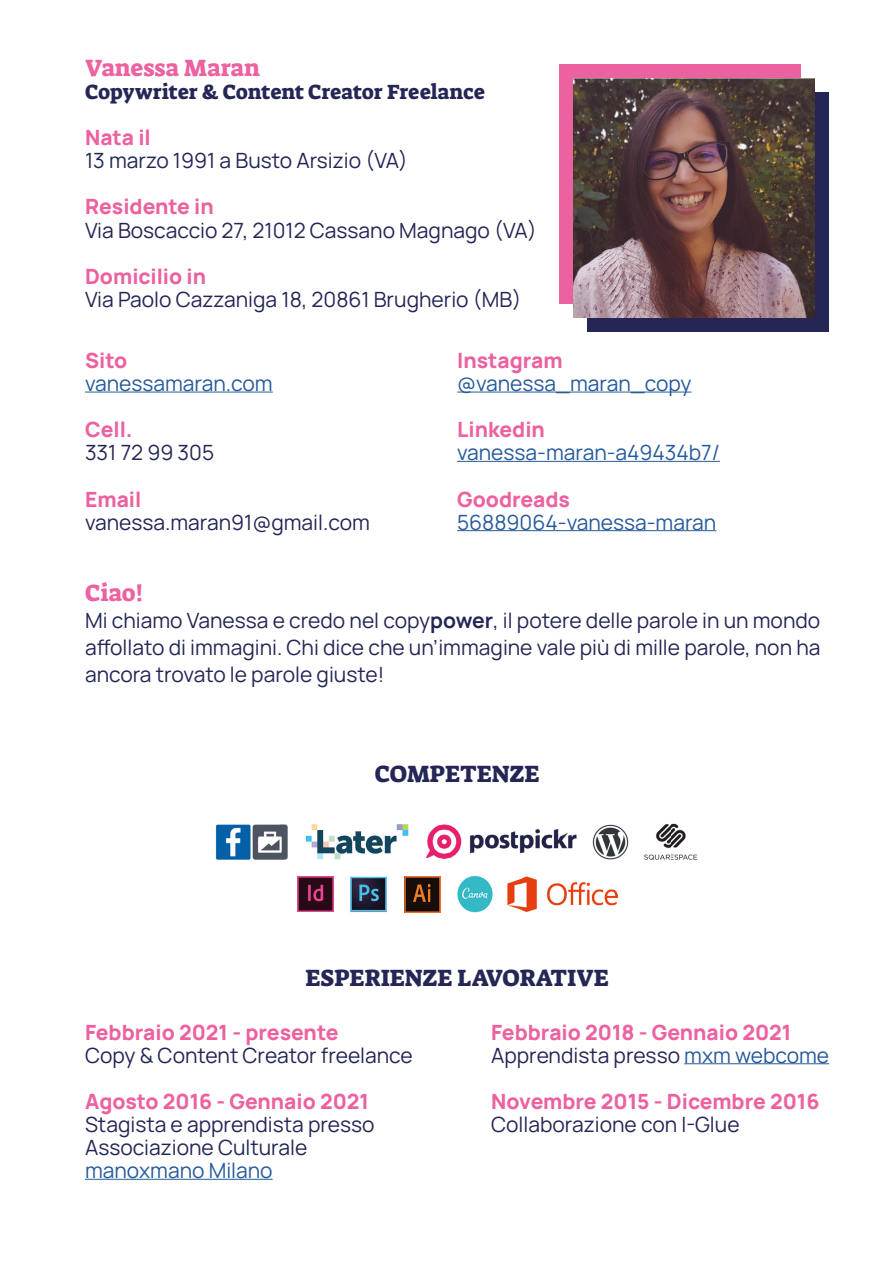
<style>
.page{position:relative;width:893px;height:1263px;background:#fff}
.page>*{position:absolute;margin:0;border:0;box-sizing:border-box;transform-origin:0 0}
.t1{font:24px "Suez One";color:#242756}
.t2{font:24px "Suez One";color:#ec619f}
.t3{font:21px/27px "Manrope";color:#242756}
.t4{font:800 21px/23.1px "Manrope";color:#ec619f}
.t5{font:21px "Manrope";color:#275b9b}
.t6{font:21px "Suez One";color:#242756}
.s1{font-weight:700}
.s2{font-weight:400;color:#242756}
.s3{font-weight:400;color:#275b9b}
</style>
<div class="page">
<div style="left:559px;top:64px;width:242px;height:239px;background:#ec619f"></div>
<div style="left:587px;top:92px;width:242px;height:240px;background:#242756"></div>
<img style="left:573px;top:79px;width:241px;height:238px">
<hr style="left:85px;top:392px;width:188px;height:1px;background:#275b9b">
<hr style="left:85px;top:1179px;width:188px;height:1px;background:#275b9b">
<hr style="left:684px;top:1063px;width:145px;height:1px;background:#275b9b">
<hr style="left:457px;top:392px;width:234px;height:1px;background:#275b9b">
<hr style="left:457px;top:461px;width:263px;height:1px;background:#275b9b">
<hr style="left:457px;top:530px;width:259px;height:1px;background:#275b9b">
<img style="left:215px;top:824px;width:66px;height:36px">
<img style="left:281px;top:824px;width:128px;height:36px">
<img style="left:426px;top:824px;width:151px;height:35px">
<img style="left:592px;top:824px;width:37px;height:36px">
<img style="left:644px;top:823px;width:54px;height:37px">
<img style="left:298px;top:876px;width:35px;height:36px">
<img style="left:350px;top:876px;width:37px;height:36px">
<img style="left:404px;top:875px;width:104px;height:37px">
<img style="left:428px;top:876px;width:12px;height:36px">
<img style="left:508px;top:877px;width:110px;height:35px">
<p class="t2" style="left:85px;top:52px;width:177px">Vanessa Maran</p>
<p class="t6" style="left:85px;top:78px;width:401px">Copywriter &amp; Content Creator Freelance</p>
<p class="t4" style="left:85px;top:125px;width:67px">Nata il</p>
<p class="t3" style="left:85px;top:146px;width:324px">13 marzo 1991 a Busto Arsizio (VA)</p>
<p class="t4" style="left:85px;top:194px;width:130px">Residente in</p>
<p class="t3" style="left:85px;top:215px;width:453px">Via Boscaccio 27, 21012 Cassano Magnago (VA)</p>
<p class="t4" style="left:85px;top:264px;width:123px">Domicilio in</p>
<p class="t3" style="left:85px;top:285px;width:438px">Via Paolo Cazzaniga 18, 20861 Brugherio (MB)</p>
<p class="t4" style="left:85px;top:348px;width:44px">Sito</p>
<p class="t5" style="left:85px;top:369px;width:189px">vanessamaran.com</p>
<p class="t4" style="left:85px;top:417px;width:49px">Cell.</p>
<p class="t3" style="left:85px;top:438px;width:131px">331 72 99 305</p>
<p class="t4" style="left:85px;top:486px;width:58px">Email</p>
<p class="t3" style="left:85px;top:508px;width:286px">vanessa.maran91@gmail.com</p>
<p class="t4" style="left:457px;top:348px;width:107px">Instagram</p>
<p class="t5" style="left:457px;top:369px;width:236px">@vanessa_maran_copy</p>
<p class="t4" style="left:457px;top:417px;width:89px">Linkedin</p>
<p class="t5" style="left:457px;top:438px;width:264px">vanessa-maran-a49434b7/</p>
<p class="t4" style="left:457px;top:486px;width:114px">Goodreads</p>
<p class="t5" style="left:457px;top:507px;width:261px">56889064-vanessa-maran</p>
<p class="t2" style="left:85px;top:577px;width:60px">Ciao!</p>
<p class="t3" style="left:85px;top:606px;width:737px;text-align:justify">Mi chiamo Vanessa e credo nel copy<span class="s1">power</span>, il potere delle parole in un mondo affollato di immagini. Chi dice che un’immagine vale più di mille parole, non ha ancora trovato le parole giuste!</p>
<p class="t1" style="left:375px;top:758px;width:166px">COMPETENZE</p>
<p class="t1" style="left:305px;top:962px;width:305px">ESPERIENZE LAVORATIVE</p>
<p class="t4" style="left:85px;top:1019px;width:255px">Febbraio 2021 - presente</p>
<p class="t3" style="left:85px;top:1041px;width:329px">Copy &amp; Content Creator freelance</p>
<p class="t4" style="left:85px;top:1089px;width:286px">Agosto 2016 - Gennaio 2021</p>
<p class="t3" style="left:85px;top:1112px;width:291px;line-height:23.1px">Stagista e apprendista presso<br>Associazione Culturale</p>
<p class="t5" style="left:85px;top:1156px;width:189px">manoxmano Milano</p>
<p class="t4" style="left:491px;top:1019px;width:340px">Febbraio 2018 - Gennaio 2021<br><span class="s2">Apprendista presso</span> <span class="s3">mxm webcome</span></p>
<p class="t4" style="left:491px;top:1089px;width:330px">Novembre 2015 - Dicembre 2016</p>
<p class="t3" style="left:491px;top:1110px;width:250px">Collaborazione con I-Glue</p>
</div>
